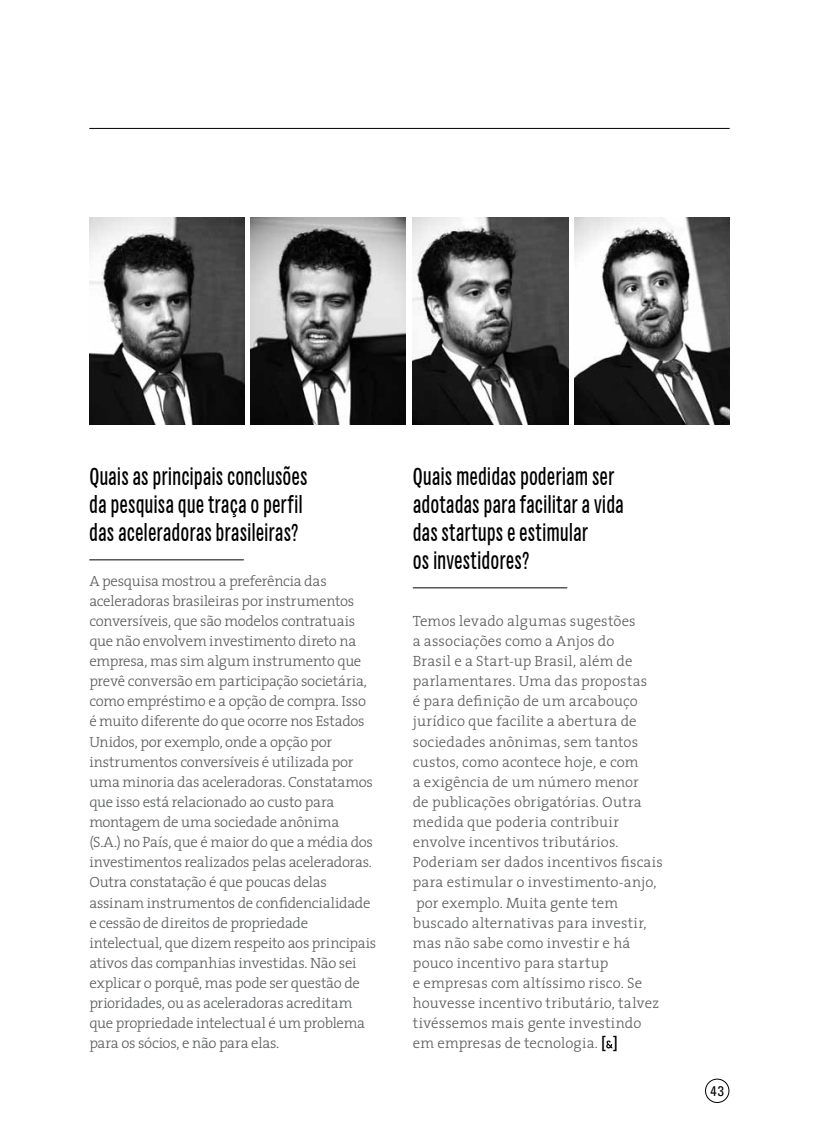
<style>
.page{position:relative;width:819px;height:1141px;background:#fff}
.page>*{position:absolute;margin:0;border:0;box-sizing:border-box;transform-origin:0 0}
.t1{font:24.5px/28px "Chartwell Bars";color:#000}
.t2{font:300 14.88px/20.1px "The Serif";letter-spacing:-.005em;color:#58595b}
.t3{font:condensed 14px "Univers LT Std";color:#000}
.s1{font-family:"The Mix";font-weight:600;font-size:15.75px;color:#000}
</style>
<div class="page">
<hr style="left:89px;top:128px;width:640px;height:1px;background:#000">
<div style="left:705px;top:1079px;width:24px;height:24px;border:1px solid #000;border-radius:50%"></div>
<hr style="left:89px;top:559px;width:155px;height:1px;background:#000">
<img style="left:89px;top:217px;width:155px;height:207px">
<img style="left:574px;top:217px;width:155px;height:207px">
<img style="left:413px;top:217px;width:155px;height:207px">
<hr style="left:413px;top:587px;width:154px;height:1px;background:#000">
<svg style="left:606px;top:1040px;width:7px;height:8px"></svg>
<img style="left:251px;top:217px;width:155px;height:207px">
<h1 class="t1" style="left:89px;top:462px;width:220px">Quais as principais conclusões da pesquisa que traça o perfil das aceleradoras brasileiras?</h1>
<p class="t2" style="left:89px;top:570px;width:288px">A pesquisa mostrou a preferência das aceleradoras brasileiras por instrumentos conversíveis, que são modelos contratuais que não envolvem investimento direto na empresa, mas sim algum instrumento que prevê conversão em participação societária, como empréstimo e a opção de compra. Isso é muito diferente do que ocorre nos Estados Unidos, por exemplo, onde a opção por instrumentos conversíveis é utilizada por uma minoria das aceleradoras. Constatamos que isso está relacionado ao custo para montagem de uma sociedade anônima<br>(S.A.) no País, que é maior do que a média dos investimentos realizados pelas aceleradoras.<br>Outra constatação é que poucas delas assinam instrumentos de confidencialidade e cessão de direitos de propriedade intelectual, que dizem respeito aos principais ativos das companhias investidas. Não sei explicar o porquê, mas pode ser questão de prioridades, ou as aceleradoras acreditam que propriedade intelectual é um problema para os sócios, e não para elas.</p>
<h1 class="t1" style="left:413px;top:462px;width:213px">Quais medidas poderiam ser adotadas para facilitar a vida das startups e estimular<br>os investidores?</h1>
<p class="t2" style="left:413px;top:610px;width:251px">Temos levado algumas sugestões<br>a associações como a Anjos do<br>Brasil e a Start-up Brasil, além de parlamentares. Uma das propostas<br>é para definição de um arcabouço jurídico que facilite a abertura de sociedades anônimas, sem tantos custos, como acontece hoje, e com<br>a exigência de um número menor<br>de publicações obrigatórias. Outra medida que poderia contribuir envolve incentivos tributários.<br>Poderiam ser dados incentivos fiscais para estimular o investimento-anjo, por exemplo. Muita gente tem buscado alternativas para investir, mas não sabe como investir e há pouco incentivo para startup<br>e empresas com altíssimo risco. Se houvesse incentivo tributário, talvez tivéssemos mais gente investindo em empresas de tecnologia. <span class="s1">[ ]</span></p>
<p class="t3" style="left:710px;top:1082px;width:15px">43</p>
</div>
